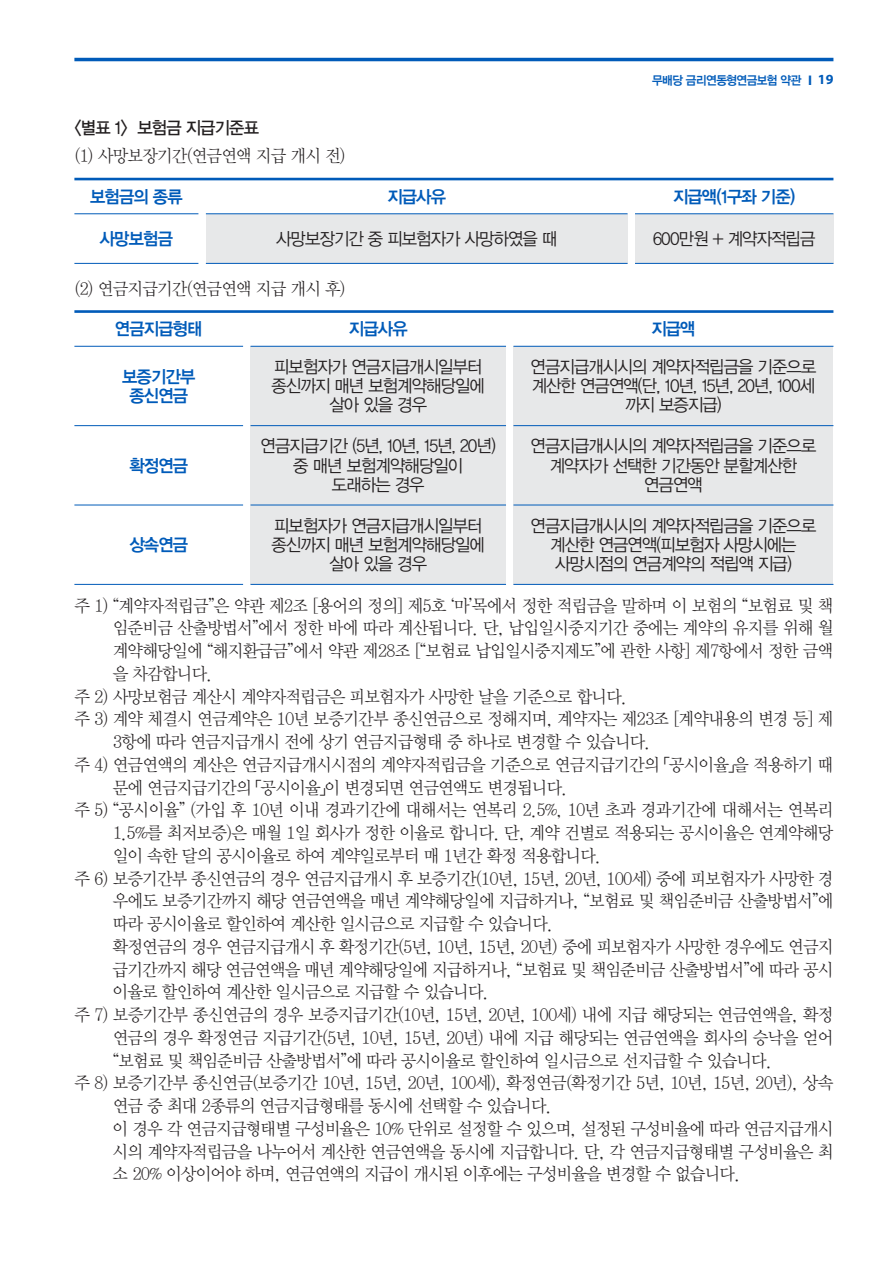
<style>
.page{position:relative;width:893px;height:1265px;background:#fff}
.page>*{position:absolute;margin:0;border:0;box-sizing:border-box;transform-origin:0 0}
.t1{font:17.5px "YDVY Mj O32";letter-spacing:-.05em;color:#231f20;scale:.95 1}
.t2{font:17.5px/19.2px "YDVYGO32";letter-spacing:-.05em;color:#231f20;text-align:center;scale:.95 1}
.t3{font:17.5px/19.2px "YDVYGO34";letter-spacing:-.05em;color:#005bb9;text-align:center;scale:.95 1}
.t4{font:17.5px "YDVY Mj O32";letter-spacing:-.03em;color:#231f20;scale:.95 1}
.t5{font:17.5px "YDVYGO33";letter-spacing:-.05em;color:#231f20;scale:.95 1}
.t6{font:12.25px "YDVYGO34";letter-spacing:-.05em;color:#005bb9;scale:.95 1}
.s1{font-family:"Myriad Pro";font-weight:700;font-size:14px}
</style>
<div class="page">
<hr style="left:74px;top:58px;width:759px;height:3px;background:#005bb9">
<div style="left:513px;top:346px;width:320px;height:238px;background:#e7e8e9"></div>
<div style="left:251px;top:346px;width:255px;height:238px;background:#e7e8e9"></div>
<hr style="left:74px;top:310px;width:759px;height:3px;background:#005bb9">
<hr style="left:74px;top:346px;width:169px;height:1px;background:#005bb9">
<hr style="left:74px;top:425px;width:169px;height:1px;background:#005bb9">
<hr style="left:74px;top:505px;width:169px;height:1px;background:#005bb9">
<hr style="left:74px;top:584px;width:169px;height:1px;background:#005bb9">
<hr style="left:513px;top:346px;width:320px;height:1px;background:#005bb9">
<hr style="left:513px;top:425px;width:320px;height:1px;background:#005bb9">
<hr style="left:513px;top:505px;width:320px;height:1px;background:#005bb9">
<hr style="left:513px;top:584px;width:320px;height:1px;background:#005bb9">
<hr style="left:251px;top:346px;width:255px;height:1px;background:#005bb9">
<hr style="left:251px;top:425px;width:255px;height:1px;background:#005bb9">
<hr style="left:251px;top:505px;width:255px;height:1px;background:#005bb9">
<hr style="left:251px;top:584px;width:255px;height:1px;background:#005bb9">
<div style="left:635px;top:214px;width:198px;height:49px;background:#e7e8e9"></div>
<div style="left:206px;top:214px;width:422px;height:49px;background:#e7e8e9"></div>
<hr style="left:635px;top:213px;width:198px;height:1px;background:#005bb9">
<hr style="left:74px;top:178px;width:759px;height:2px;background:#005bb9">
<hr style="left:74px;top:213px;width:124px;height:1px;background:#005bb9">
<hr style="left:206px;top:213px;width:422px;height:1px;background:#005bb9">
<hr style="left:635px;top:263px;width:198px;height:1px;background:#005bb9">
<hr style="left:74px;top:263px;width:124px;height:1px;background:#005bb9">
<hr style="left:206px;top:263px;width:422px;height:1px;background:#005bb9">
<p class="t5" style="left:74px;top:118px;width:196px">&lt;별표 1&gt; 보험금 지급기준표</p>
<p class="t1" style="left:74px;top:145px;width:287px">(1) 사망보장기간(연금연액 지급 개시 전)</p>
<p class="t6" style="left:652px;top:73px;width:192px">무배당 금리연동형연금보험 약관 <span class="s1">I 19</span></p>
<p class="t3" style="left:90px;top:187px;width:99px">보험금의 종류</p>
<p class="t3" style="left:387px;top:187px;width:63px">지급사유</p>
<p class="t3" style="left:673px;top:187px;width:130px">지급액(1구좌 기준)</p>
<p class="t3" style="left:100px;top:229px;width:79px">사망보험금</p>
<p class="t2" style="left:276px;top:229px;width:297px">사망보장기간 중 피보험자가 사망하였을 때</p>
<p class="t2" style="left:653px;top:229px;width:172px">600만원 + 계약자적립금</p>
<p class="t1" style="left:74px;top:278px;width:287px">(2) 연금지급기간(연금연액 지급 개시 후)</p>
<p class="t3" style="left:115px;top:319px;width:94px">연금지급형태</p>
<p class="t3" style="left:349px;top:319px;width:63px">지급사유</p>
<p class="t3" style="left:651px;top:319px;width:48px">지급액</p>
<p class="t3" style="left:122px;top:367px;width:79px">보증기간부 종신연금</p>
<p class="t2" style="left:531px;top:357px;width:302px">연금지급개시시의 계약자적립금을 기준으로 계산한 연금연액(단, 10년, 15년, 20년, 100세 까지 보증지급)</p>
<p class="t2" style="left:531px;top:436px;width:302px">연금지급개시시의 계약자적립금을 기준으로 계약자가 선택한 기간동안 분할계산한 연금연액</p>
<p class="t2" style="left:531px;top:516px;width:302px">연금지급개시시의 계약자적립금을 기준으로 계산한 연금연액(피보험자 사망시에는 사망시점의 연금계약의 적립액 지급)</p>
<p class="t2" style="left:272px;top:357px;width:226px">피보험자가 연금지급개시일부터 종신까지 매년 보험계약해당일에 살아 있을 경우</p>
<p class="t2" style="left:261px;top:436px;width:249px">연금지급기간 (5년, 10년, 15년, 20년) 중 매년 보험계약해당일이<br>도래하는 경우</p>
<p class="t2" style="left:272px;top:516px;width:226px">피보험자가 연금지급개시일부터 종신까지 매년 보험계약해당일에 살아 있을 경우</p>
<p class="t3" style="left:129px;top:456px;width:63px">확정연금</p>
<p class="t3" style="left:129px;top:535px;width:63px">상속연금</p>
<p class="t1" style="left:74px;top:595px;width:800px">주 1) “계약자적립금”은 약관 제2조 [용어의 정의] 제5호 ‘마’목에서 정한 적립금을 말하며 이 보험의 “보험료 및 책</p>
<p class="t1" style="left:113px;top:618px;width:760px">임준비금 산출방법서”에서 정한 바에 따라 계산됩니다. 단, 납입일시중지기간 중에는 계약의 유지를 위해 월</p>
<p class="t1" style="left:113px;top:640px;width:760px">계약해당일에 “해지환급금”에서 약관 제28조 [“보험료 납입일시중지제도”에 관한 사항] 제7항에서 정한 금액</p>
<p class="t1" style="left:113px;top:663px;width:107px">을 차감합니다.</p>
<p class="t1" style="left:74px;top:686px;width:584px">주 2) 사망보험금 계산시 계약자적립금은 피보험자가 사망한 날을 기준으로 합니다.</p>
<p class="t1" style="left:74px;top:709px;width:800px">주 3) 계약 체결시 연금계약은 10년 보증기간부 종신연금으로 정해지며, 계약자는 제23조 [계약내용의 변경 등] 제</p>
<p class="t1" style="left:113px;top:731px;width:568px">3항에 따라 연금지급개시 전에 상기 연금지급형태 중 하나로 변경할 수 있습니다.</p>
<p class="t1" style="left:74px;top:754px;width:800px">주 4) 연금연액의 계산은 연금지급개시시점의 계약자적립금을 기준으로 연금지급기간의 「공시이율」을 적용하기 때</p>
<p class="t1" style="left:113px;top:777px;width:480px">문에 연금지급기간의 「공시이율」이 변경되면 연금연액도 변경됩니다.</p>
<p class="t4" style="left:74px;top:800px;width:800px">주 5) “공시이율” (가입 후 10년 이내 경과기간에 대해서는 연복리 2.5%, 10년 초과 경과기간에 대해서는 연복리</p>
<p class="t1" style="left:113px;top:822px;width:760px">1.5%를 최저보증)은 매월 1일 회사가 정한 이율로 합니다. 단, 계약 건별로 적용되는 공시이율은 연계약해당</p>
<p class="t1" style="left:113px;top:845px;width:516px">일이 속한 달의 공시이율로 하여 계약일로부터 매 1년간 확정 적용합니다.</p>
<p class="t1" style="left:74px;top:868px;width:800px">주 6) 보증기간부 종신연금의 경우 연금지급개시 후 보증기간(10년, 15년, 20년, 100세) 중에 피보험자가 사망한 경</p>
<p class="t1" style="left:113px;top:891px;width:760px">우에도 보증기간까지 해당 연금연액을 매년 계약해당일에 지급하거나, “보험료 및 책임준비금 산출방법서”에</p>
<p class="t1" style="left:113px;top:913px;width:465px">따라 공시이율로 할인하여 계산한 일시금으로 지급할 수 있습니다.</p>
<p class="t1" style="left:113px;top:936px;width:760px">확정연금의 경우 연금지급개시 후 확정기간(5년, 10년, 15년, 20년) 중에 피보험자가 사망한 경우에도 연금지</p>
<p class="t1" style="left:113px;top:959px;width:760px">급기간까지 해당 연금연액을 매년 계약해당일에 지급하거나, “보험료 및 책임준비금 산출방법서”에 따라 공시</p>
<p class="t1" style="left:113px;top:982px;width:398px">이율로 할인하여 계산한 일시금으로 지급할 수 있습니다.</p>
<p class="t1" style="left:74px;top:1004px;width:800px">주 7) 보증기간부 종신연금의 경우 보증지급기간(10년, 15년, 20년, 100세) 내에 지급 해당되는 연금연액을, 확정</p>
<p class="t1" style="left:113px;top:1027px;width:760px">연금의 경우 확정연금 지급기간(5년, 10년, 15년, 20년) 내에 지급 해당되는 연금연액을 회사의 승낙을 얻어</p>
<p class="t1" style="left:113px;top:1050px;width:696px">“보험료 및 책임준비금 산출방법서”에 따라 공시이율로 할인하여 일시금으로 선지급할 수 있습니다.</p>
<p class="t1" style="left:74px;top:1073px;width:800px">주 8) 보증기간부 종신연금(보증기간 10년, 15년, 20년, 100세), 확정연금(확정기간 5년, 10년, 15년, 20년), 상속</p>
<p class="t1" style="left:113px;top:1095px;width:464px">연금 중 최대 2종류의 연금지급형태를 동시에 선택할 수 있습니다.</p>
<p class="t1" style="left:113px;top:1118px;width:760px">이 경우 각 연금지급형태별 구성비율은 10% 단위로 설정할 수 있으며, 설정된 구성비율에 따라 연금지급개시</p>
<p class="t1" style="left:113px;top:1141px;width:760px">시의 계약자적립금을 나누어서 계산한 연금연액을 동시에 지급합니다. 단, 각 연금지급형태별 구성비율은 최</p>
<p class="t1" style="left:113px;top:1164px;width:662px">소 20% 이상이어야 하며, 연금연액의 지급이 개시된 이후에는 구성비율을 변경할 수 없습니다.</p>
</div>
